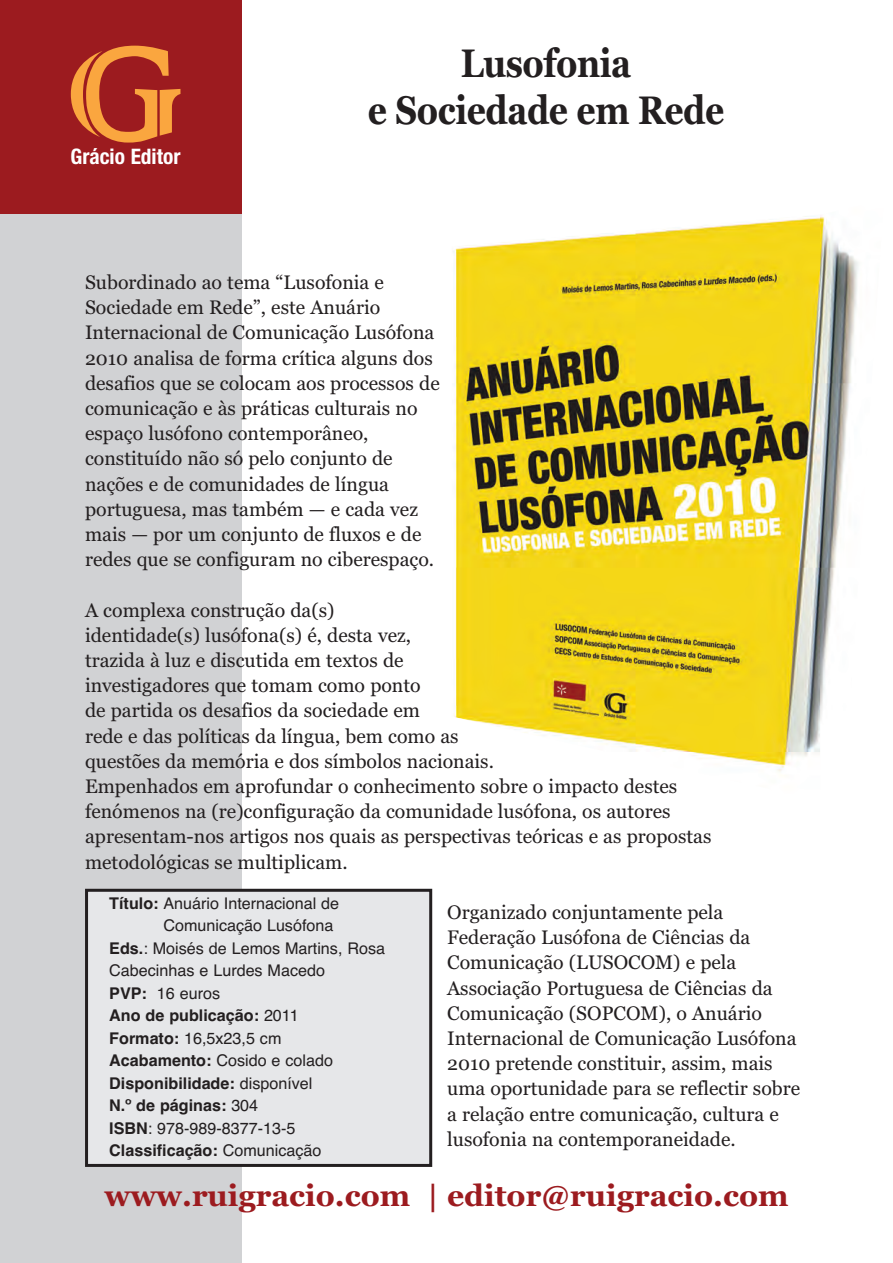
<style>
.page{position:relative;width:893px;height:1263px;background:#fff}
.page>*{position:absolute;margin:0;border:0;box-sizing:border-box;transform-origin:0 0}
.t1{font:700 39.6px/47.5px "Georgia";letter-spacing:-.015em;color:#231f20;text-align:center;scale:.85 1}
.t2{font:700 30px "Georgia";color:#9c1b1f}
.t3{font:700 condensed 21.45px "Helvetica Neue";color:#fff}
.t4{font:19.5px/25.2px "Georgia";color:#231f20}
.t5{font:16.2px "Helvetica";color:#231f20}
.t6{font:700 16.2px "Helvetica";color:#231f20}
.s1{font-weight:700}
.s2{font-weight:400}
</style>
<div class="page">
<div style="left:0;top:0;width:241px;height:214px;background:#9c1b1f"></div>
<div style="left:0;top:214px;width:241px;height:1049px;background:#d1d2d4"></div>
<img style="left:453px;top:215px;width:405px;height:557px">
<div style="left:87px;top:890px;width:344px;height:275px;background:#e6e7e9"></div>
<div style="left:85px;top:889px;width:347px;height:278px;border:3px solid #231f20"></div>
<svg style="left:71px;top:46px;width:109px;height:97px"></svg>
<p class="t3" style="left:70px;top:144px;width:112px">Grácio Editor</p>
<h1 class="t1" style="left:368px;top:39px;width:421px">Lusofonia<br>e Sociedade em Rede</h1>
<p class="t4" style="left:85px;top:270px;width:356px">Subordinado ao tema “Lusofonia e Sociedade em Rede”, este Anuário Internacional de Comunicação Lusófona 2010 analisa de forma crítica alguns dos desafios que se colocam aos processos de comunicação e às práticas culturais no espaço lusófono contemporâneo, constituído não só pelo conjunto de nações e de comunidades de língua portuguesa, mas também — e cada vez mais — por um conjunto de fluxos e de redes que se configuram no ciberespaço.</p>
<p class="t4" style="left:85px;top:597px;width:628px">A complexa construção da(s)<br>identidade(s) lusófona(s) é, desta vez,<br>trazida à luz e discutida em textos de<br>investigadores que tomam como ponto<br>de partida os desafios da sociedade em<br>rede e das políticas da língua, bem como as<br>questões da memória e dos símbolos nacionais.<br>Empenhados em aprofundar o conhecimento sobre o impacto destes fenómenos na (re)configuração da comunidade lusófona, os autores apresentam-nos artigos nos quais as perspectivas teóricas e as propostas metodológicas se multiplicam.</p>
<p class="t4" style="left:447px;top:900px;width:355px">Organizado conjuntamente pela Federação Lusófona de Ciências da Comunicação (LUSOCOM) e pela Associação Portuguesa de Ciências da Comunicação (SOPCOM), o Anuário Internacional de Comunicação Lusófona 2010 pretende constituir, assim, mais uma oportunidade para se reflectir sobre a relação entre comunicação, cultura e lusofonia na contemporaneidade.</p>
<p class="t5" style="left:109px;top:894px;width:231px"><span class="s1">Título:</span> Anuário Internacional de</p>
<p class="t5" style="left:163px;top:916px;width:172px">Comunicação Lusófona</p>
<p class="t5" style="left:109px;top:939px;width:277px"><span class="s1">Eds.</span>: Moisés de Lemos Martins, Rosa</p>
<p class="t5" style="left:109px;top:961px;width:217px">Cabecinhas e Lurdes Macedo</p>
<p class="t5" style="left:109px;top:984px;width:112px"><span class="s1">PVP:</span> 16 euros</p>
<p class="t6" style="left:109px;top:1006px;width:191px">Ano de publicação: <span class="s2">2011</span></p>
<p class="t5" style="left:109px;top:1029px;width:174px"><span class="s1">Formato:</span> 16,5x23,5 cm</p>
<p class="t5" style="left:109px;top:1051px;width:225px"><span class="s1">Acabamento:</span> Cosido e colado</p>
<p class="t6" style="left:109px;top:1074px;width:205px">Disponibilidade: <span class="s2">disponível</span></p>
<p class="t6" style="left:109px;top:1096px;width:150px">N.º de páginas: <span class="s2">304</span></p>
<p class="t5" style="left:109px;top:1119px;width:188px"><span class="s1">ISBN</span>: 978-989-8377-13-5</p>
<p class="t6" style="left:109px;top:1141px;width:214px">Classificação: <span class="s2">Comunicação</span></p>
<h2 class="t2" style="left:104px;top:1178px;width:686px">www.ruigracio.com | editor@ruigracio.com</h2>
</div>
